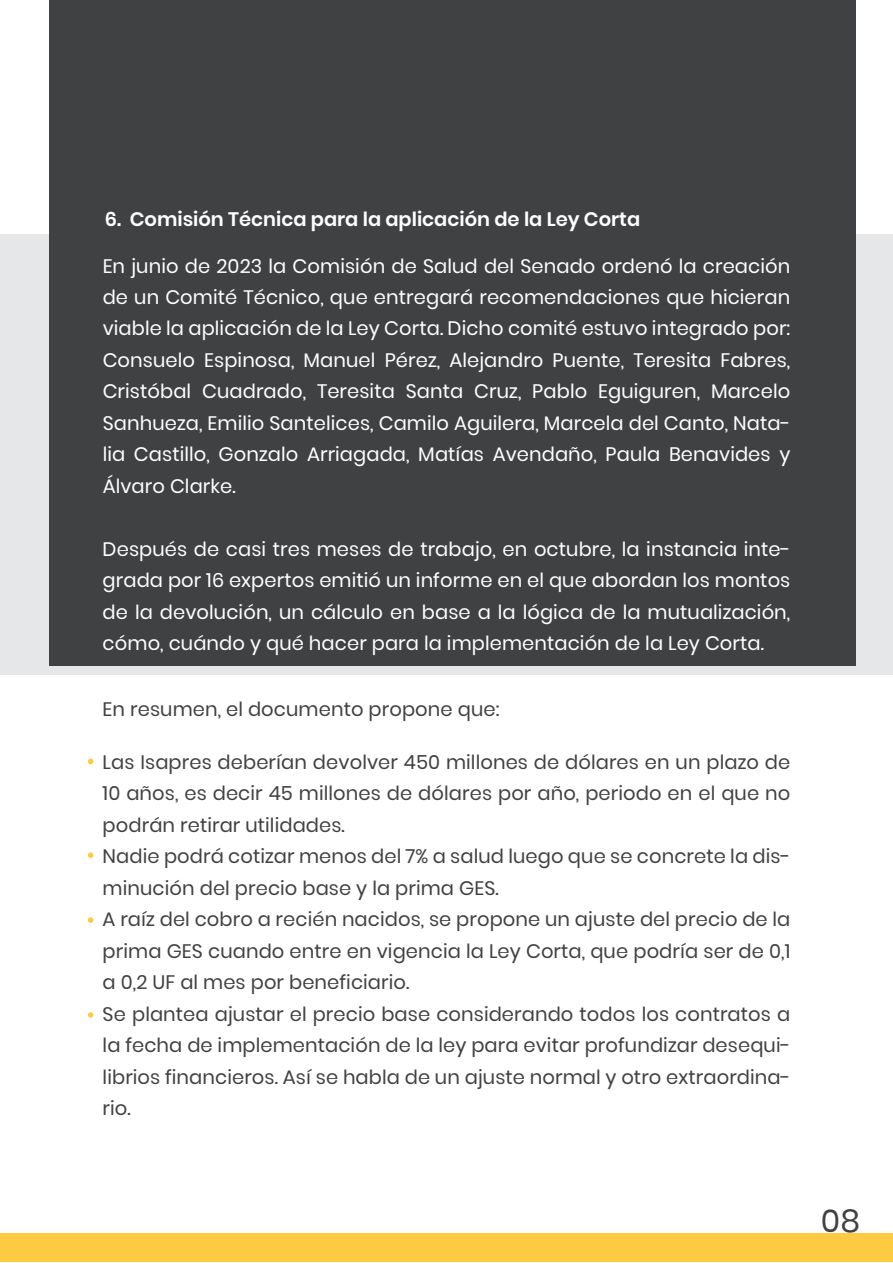
<style>
.page{position:relative;width:893px;height:1263px;background:#fff}
.page>*{position:absolute;margin:0;border:0;box-sizing:border-box;transform-origin:0 0}
.t1{font:31.5px "Poppins";color:#404143}
.t2{font:19.5px/31.5px "Poppins";letter-spacing:.005em;color:#fff;text-align:justify}
.t3{font:19.5px/31.5px "Poppins";letter-spacing:.005em;color:#404143}
.t4{font:600 19.5px "Poppins";color:#fff}
</style>
<div class="page">
<div style="left:0;top:234px;width:893px;height:441px;background:#e6e7e8"></div>
<div style="left:49px;top:0;width:806px;height:666px;background:#404143"></div>
<div style="left:0;top:1234px;width:893px;height:28px;background:#fccb42"></div>
<svg style="left:88px;top:759px;width:5px;height:5px"></svg>
<svg style="left:88px;top:852px;width:5px;height:6px"></svg>
<svg style="left:88px;top:917px;width:5px;height:6px"></svg>
<svg style="left:88px;top:1012px;width:5px;height:6px"></svg>
<p class="t4" style="left:105px;top:207px;width:537px">6. Comisión Técnica para la aplicación de la Ley Corta</p>
<p class="t2" style="left:103px;top:250px;width:689px">En junio de 2023 la Comisión de Salud del Senado ordenó la creación de un Comité Técnico, que entregará recomendaciones que hicieran viable la aplicación de la Ley Corta. Dicho comité estuvo integrado por:<br>Consuelo Espinosa, Manuel Pérez, Alejandro Puente, Teresita Fabres, Cristóbal Cuadrado, Teresita Santa Cruz, Pablo Eguiguren, Marcelo Sanhueza, Emilio Santelices, Camilo Aguilera, Marcela del Canto, Nata&shy;lia Castillo, Gonzalo Arriagada, Matías Avendaño, Paula Benavides y Álvaro Clarke.</p>
<p class="t2" style="left:103px;top:533px;width:689px">Después de casi tres meses de trabajo, en octubre, la instancia inte&shy;grada por 16 expertos emitió un informe en el que abordan los montos de la devolución, un cálculo en base a la lógica de la mutualización, cómo, cuándo y qué hacer para la implementación de la Ley Corta.</p>
<p class="t3" style="left:103px;top:693px;width:398px">En resumen, el documento propone que:</p>
<p class="t3" style="left:103px;top:746px;width:689px">Las Isapres deberían devolver 450 millones de dólares en un plazo de 10 años, es decir 45 millones de dólares por año, periodo en el que no podrán retirar utilidades.<br>Nadie podrá cotizar menos del 7% a salud luego que se concrete la dis&shy;minución del precio base y la prima GES.<br>A raíz del cobro a recién nacidos, se propone un ajuste del precio de la prima GES cuando entre en vigencia la Ley Corta, que podría ser de 0,1 a 0,2 UF al mes por beneficiario.<br>Se plantea ajustar el precio base considerando todos los contratos a la fecha de implementación de la ley para evitar profundizar desequi&shy;librios financieros. Así se habla de un ajuste normal y otro extraordina&shy;rio.</p>
<h1 class="t1" style="left:821px;top:1202px;width:41px">08</h1>
</div>
